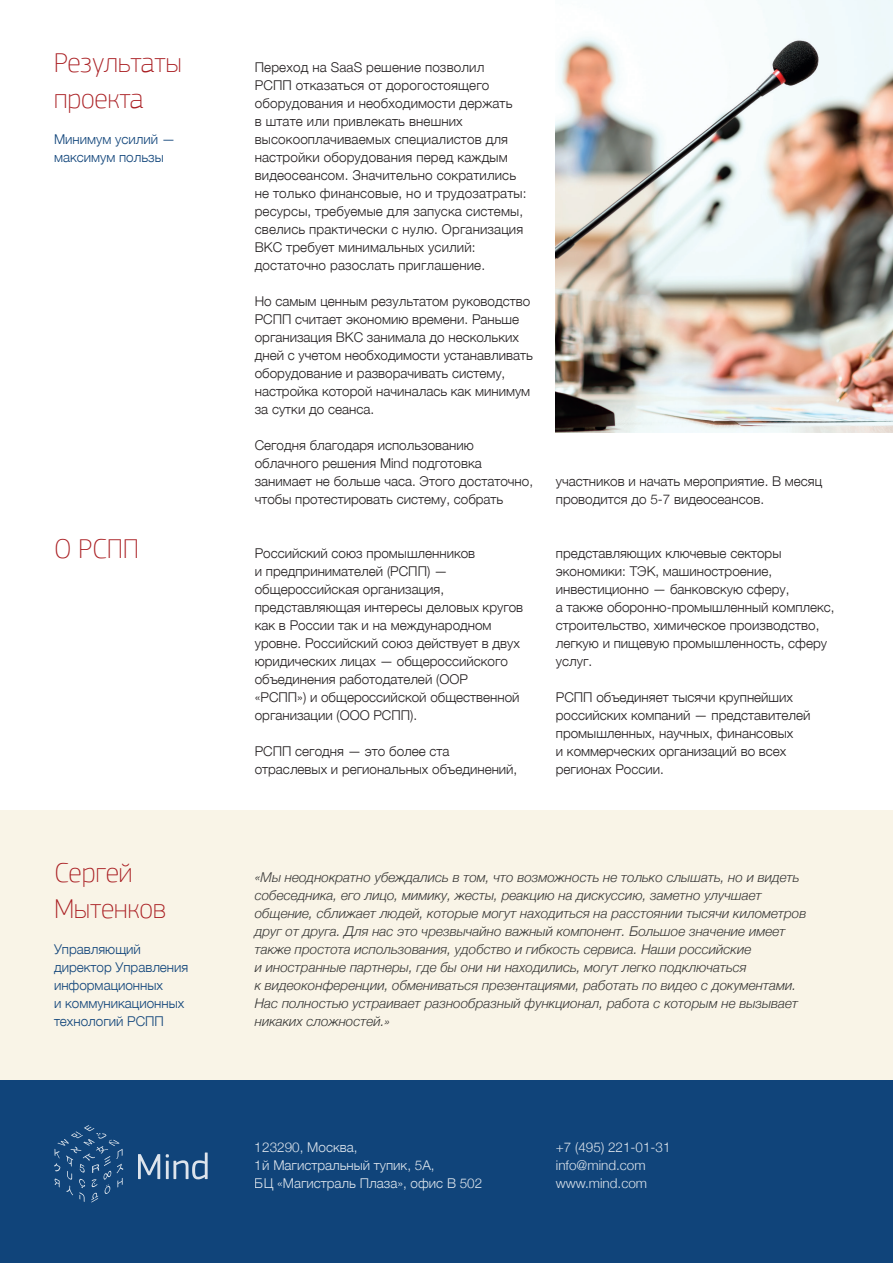
<style>
.page{position:relative;width:893px;height:1263px;background:#fff}
.page>*{position:absolute;margin:0;border:0;box-sizing:border-box;transform-origin:0 0}
.t1{font:100 28.5px/36px "PF Square Sans Pro";color:#a91d21}
.t2{font:300 13.5px/18px "Helvetica Neue";color:#231f20}
.t3{font:italic 300 13.5px/18px "Helvetica Neue";color:#353534}
.t4{font:300 13.5px/18px "Helvetica Neue";color:#fff}
.t5{font:300 13.5px/18px "Helvetica Neue";color:#10447a}
</style>
<div class="page">
<div style="left:0;top:810px;width:893px;height:270px;background:#f9f4e7"></div>
<div style="left:0;top:1080px;width:893px;height:183px;background:#10447a"></div>
<svg style="left:138px;top:1154px;width:22px;height:25px"></svg>
<svg style="left:166px;top:1152px;width:42px;height:27px"></svg>
<svg style="left:54px;top:1125px;width:69px;height:77px"></svg>
<img style="left:556px;top:0;width:337px;height:432px">
<h1 class="t1" style="left:54px;top:44px;width:129px">Результаты проекта</h1>
<p class="t5" style="left:54px;top:129px;width:123px">Минимум усилий — максимум пользы</p>
<h1 class="t1" style="left:54px;top:530px;width:87px">О РСПП</h1>
<h1 class="t1" style="left:54px;top:854px;width:114px">Сергей<br>Мытенков</h1>
<p class="t5" style="left:54px;top:939px;width:136px">Управляющий директор Управления информационных<br>и коммуникационных технологий РСПП</p>
<p class="t2" style="left:255px;top:57px;width:273px">Переход на SaaS решение позволил<br>РСПП отказаться от дорогостоящего оборудования и необходимости держать<br>в штате или привлекать внешних высокооплачиваемых специалистов для настройки оборудования перед каждым видеосеансом. Значительно сократились не только финансовые, но и трудозатраты: ресурсы, требуемые для запуска системы, свелись практически с нулю. Организация ВКС требует минимальных усилий: достаточно разослать приглашение.</p>
<p class="t2" style="left:255px;top:291px;width:280px">Но самым ценным результатом руководство РСПП считает экономию времени. Раньше организация ВКС занимала до нескольких дней с учетом необходимости устанавливать оборудование и разворачивать систему, настройка которой начиналась как минимум за сутки до сеанса.</p>
<p class="t2" style="left:255px;top:435px;width:280px">Сегодня благодаря использованию облачного решения Mind подготовка занимает не больше часа. Этого достаточно, чтобы протестировать систему, собрать</p>
<p class="t2" style="left:255px;top:543px;width:270px">Российский союз промышленников<br>и предпринимателей (РСПП) — общероссийская организация, представляющая интересы деловых кругов как в России так и на международном уровне. Российский союз действует в двух юридических лицах — общероссийского объединения работодателей (ООР<br>«РСПП») и общероссийской общественной организации (ООО РСПП).</p>
<p class="t2" style="left:255px;top:741px;width:264px">РСПП сегодня — это более ста отраслевых и региональных объединений,</p>
<p class="t2" style="left:556px;top:471px;width:268px">участников и начать мероприятие. В месяц проводится до 5-7 видеосеансов.</p>
<p class="t2" style="left:556px;top:543px;width:280px">представляющих ключевые секторы экономики: ТЭК, машиностроение, инвестиционно — банковскую сферу,<br>а также оборонно-промышленный комплекс, строительство, химическое производство, легкую и пищевую промышленность, сферу услуг.</p>
<p class="t2" style="left:556px;top:687px;width:256px">РСПП объединяет тысячи крупнейших российских компаний — представителей промышленных, научных, финансовых<br>и коммерческих организаций во всех регионах России.</p>
<p class="t3" style="left:255px;top:868px;width:553px">«Мы неоднократно убеждались в том, что возможность не только слышать, но и видеть собеседника, его лицо, мимику, жесты, реакцию на дискуссию, заметно улучшает общение, сближает людей, которые могут находиться на расстоянии тысячи километров друг от друга. Для нас это чрезвычайно важный компонент. Большое значение имеет также простота использования, удобство и гибкость сервиса. Наши российские<br>и иностранные партнеры, где бы они ни находились, могут легко подключаться<br>к видеоконференции, обмениваться презентациями, работать по видео с документами.<br>Нас полностью устраивает разнообразный функционал, работа с которым не вызывает никаких сложностей.»</p>
<p class="t4" style="left:255px;top:1137px;width:229px">123290, Москва,<br>1й Магистральный тупик, 5А,<br>БЦ «Магистраль Плаза», офис B 502</p>
<p class="t4" style="left:556px;top:1137px;width:116px">+7 (495) 221-01-31 info@mind.com www.mind.com</p>
</div>
